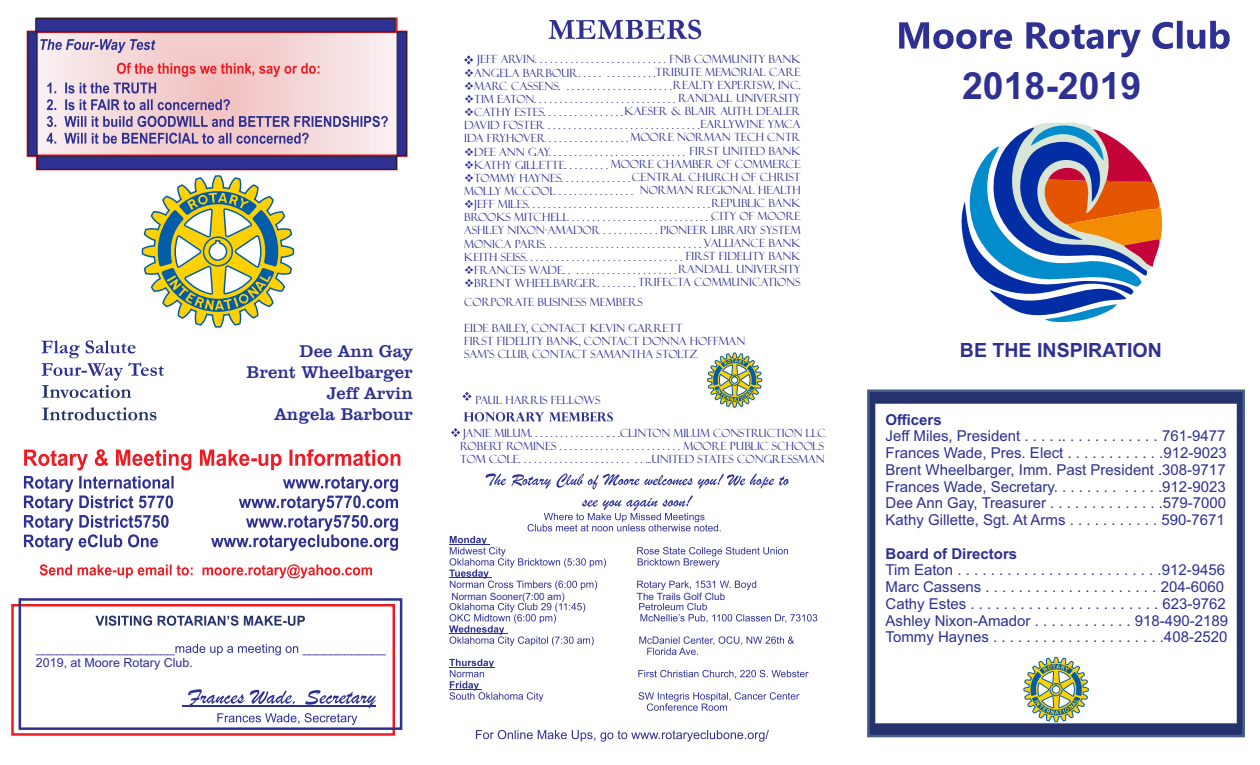
<style>
.page{position:relative;width:1260px;height:765px;background:#fff}
.page>*{position:absolute;margin:0;border:0;box-sizing:border-box;transform-origin:0 0}
.t1{font:700 37.5px "Arial";color:#2e3092}
.t2{font:700 19.62px "Arial";color:#2e3092}
.t3{font:17.5px/21px "Clarendon BT";color:#2e3092;text-align:right}
.t4{font:15px/16.8px "Arial";color:#2e3092;text-align:justify}
.t5{font:700 15px "Arial";color:#2e3092}
.t6{font:12.5px "Arial";color:#2e3092}
.t7{font:11.25px/13.1px "Felix Titling";color:#2e3092;text-align:right}
.t8{font:10px "Arial";color:#2e3092}
</style>
<div class="page">
<svg style="left:449px;top:603px;width:368px;height:108px"></svg>
<hr style="left:449px;top:633px;width:58px;height:1px;background:#2e3092">
<hr style="left:449px;top:667px;width:45px;height:1px;background:#2e3092">
<hr style="left:449px;top:689px;width:33px;height:1px;background:#2e3092">
<svg style="left:476px;top:730px;width:293px;height:12px"></svg>
<svg style="left:95px;top:616px;width:210px;height:10px"></svg>
<div style="left:11px;top:604px;width:384px;height:132px;border:3px solid #ed1c24"></div>
<div style="left:19px;top:598px;width:383px;height:132px;border:3px solid #2e3092"></div>
<svg style="left:24px;top:449px;width:376px;height:21px"></svg>
<svg style="left:24px;top:476px;width:150px;height:75px"></svg>
<svg style="left:211px;top:476px;width:187px;height:75px"></svg>
<svg style="left:40px;top:564px;width:332px;height:14px"></svg>
<svg style="left:486px;top:474px;width:303px;height:15px"></svg>
<svg style="left:449px;top:495px;width:339px;height:95px"></svg>
<svg style="left:35px;top:644px;width:351px;height:11px"></svg>
<svg style="left:188px;top:689px;width:188px;height:36px"></svg>
<hr style="left:182px;top:705px;width:194px;height:1px;background:#2e3092">
<svg style="left:899px;top:21px;width:331px;height:36px"></svg>
<svg style="left:867px;top:389px;width:378px;height:349px;background:#334276"></svg>
<svg style="left:875px;top:403px;width:362px;height:321px"></svg>
<svg style="left:1023px;top:657px;width:66px;height:68px"></svg>
<svg style="left:707px;top:353px;width:55px;height:55px"></svg>
<svg style="left:42px;top:407px;width:115px;height:14px"></svg>
<svg style="left:42px;top:340px;width:122px;height:58px"></svg>
<svg style="left:27px;top:18px;width:380px;height:310px"></svg>
<svg style="left:464px;top:412px;width:149px;height:9px"></svg>
<svg style="left:462px;top:392px;width:9px;height:9px"></svg>
<svg style="left:464px;top:55px;width:9px;height:9px"></svg>
<svg style="left:451px;top:428px;width:9px;height:9px"></svg>
<svg style="left:549px;top:20px;width:152px;height:19px"></svg>
<svg style="left:961px;top:122px;width:201px;height:201px"></svg>
<p class="t6" style="left:36px;top:658px;width:159px">2019, at Moore Rotary Club.</p>
<h3 class="t3" style="left:247px;top:342px;width:168px">Dee Ann Gay<br>Brent Wheelbarger<br>Jeff Arvin<br>Angela Barbour</h3>
<p class="t7" style="left:477px;top:53px;width:325px">JEFF ARVIN. . . . . . . . . . . . . . . . . . . . . . . . . . FNB COMMUNITY BANK</p>
<p class="t7" style="left:464px;top:66px;width:338px">❖ANGELA BARBOUR. . . . . . . . . . . . . . .TRIBUTE MEMORIAL CARE</p>
<p class="t7" style="left:464px;top:79px;width:338px">❖MARC CASSENS. . . . . . . . . . . . . . . . . . . . . .REALTY EXPERTSW, INC.</p>
<p class="t7" style="left:464px;top:93px;width:338px">❖TIM EATON. . . . . . . . . . . . . . . . . . . . . . . . . . . . RANDALL UNIVERSITY</p>
<p class="t7" style="left:464px;top:106px;width:338px;text-align:justify">❖CATHY ESTES. . . . . . . . . . . . . . . .KAESER &amp; BLAIR AUTH. DEALER DAVID FOSTER . . . . . . . . . . . . . . . . . . . . . . . . . . . . . .EARLYWINE YMCA IDA FRYHOVER . . . . . . . . . . . . . . . . MOORE NORMAN TECH CNTR</p>
<p class="t7" style="left:464px;top:145px;width:338px">❖DEE ANN GAY. . . . . . . . . . . . . . . . . . . . . . . . . . . FIRST UNITED BANK</p>
<p class="t7" style="left:464px;top:158px;width:338px">❖KATHY GILLETTE. . . . . . . . . MOORE CHAMBER OF COMMERCE</p>
<p class="t7" style="left:464px;top:172px;width:338px;line-height:12.2px">❖TOMMY HAYNES. . . . . . . . . . . . . . CENTRAL CHURCH OF CHRIST<br>NORMAN REGIONAL HEALTH</p>
<p class="t7" style="left:464px;top:198px;width:338px;line-height:12.2px">❖JEFF MILES. . . . . . . . . . . . . . . . . . . . . . . . . . . . . . . . . . . .REPUBLIC BANK<br>CITY OF MOORE</p>
<p class="t7" style="left:464px;top:224px;width:338px;line-height:12.2px">ASHLEY NIXON-AMADOR . . . . . . . . . . . PIONEER LIBRARY SYSTEM<br>VALLIANCE BANK</p>
<p class="t7" style="left:464px;top:250px;width:338px">KEITH SEISS. . . . . . . . . . . . . . . . . . . . . . . . . . . . . . . FIRST FIDELITY BANK</p>
<p class="t7" style="left:464px;top:264px;width:338px">❖FRANCES WADE. . . . . . . . . . . . . . . . . . . . . . RANDALL UNIVERSITY</p>
<p class="t7" style="left:464px;top:277px;width:338px">❖BRENT WHEELBARGER. . . . . . . . TRIFECTA COMMUNICATIONS</p>
<p class="t7" style="left:464px;top:185px;width:170px">MOLLY MCCOOL . . . . . . . . . . . . . . .</p>
<p class="t7" style="left:464px;top:211px;width:250px">BROOKS MITCHELL . . . . . . . . . . . . . . . . . . . . . . . . . . . .</p>
<p class="t7" style="left:464px;top:237px;width:244px">MONICA PARIS. . . . . . . . . . . . . . . . . . . . . . . . . . . . . . . .</p>
<p class="t7" style="left:464px;top:295px;width:180px">CORPORATE BUSINESS MEMBERS</p>
<p class="t7" style="left:464px;top:322px;width:283px;text-align:left">EIDE BAILEY, CONTACT KEVIN GARRETT<br>FIRST FIDELITY BANK, CONTACT DONNA HOFFMAN<br>SAM’S CLUB, CONTACT SAMANTHA STOLTZ</p>
<p class="t7" style="left:475px;top:393px;width:127px">PAUL HARRIS FELLOWS</p>
<p class="t7" style="left:460px;top:426px;width:367px;text-align:left">JANIE MILUM. . . . . . . . . . . . . . . .. . .CLINTON MILUM CONSTRUCTION LLC<br>ROBERT ROMINES . . . . . . . . . . . . . . . . . . . . . . . . MOORE PUBLIC SCHOOLS<br>TOM COLE. . . . . . . . . . . . . . . . . . . . . . . . ...UNITED STATES CONGRESSMAN</p>
<p class="t8" style="left:451px;top:592px;width:115px">Norman Sooner(7:00 am)</p>
<p class="t8" style="left:637px;top:592px;width:90px">The Trails Golf Club</p>
<h1 class="t1" style="left:962px;top:72px;width:181px">2018-2019</h1>
<h2 class="t2" style="left:960px;top:342px;width:203px">BE THE INSPIRATION</h2>
<h3 class="t5" style="left:886px;top:414px;width:58px">Officers</h3>
<p class="t4" style="left:886px;top:429px;width:343px">Jeff Miles, President . . . . .. . . . . . . . . . . . 761-9477<br>Frances Wade, Pres. Elect . . . . . . . . . . . .912-9023<br>Brent Wheelbarger, Imm. Past President .308-9717<br>Frances Wade, Secretary. . . . . . . . . . . . .912-9023<br>Dee Ann Gay, Treasurer . . . . . . . . . . . . . .579-7000<br>Kathy Gillette, Sgt. At Arms . . . . . . . . . . . 590-7671</p>
<h3 class="t5" style="left:886px;top:548px;width:133px">Board of Directors</h3>
<p class="t4" style="left:886px;top:563px;width:344px;text-align:left">Tim Eaton . . . . . . . . . . . . . . . . . . . . . . . . .912-9456<br>Marc Cassens . . . . . . . . . . . . . . . . . . . . . 204-6060<br>Cathy Estes . . . . . . . . . . . . . . . . . . . . . . . 623-9762<br>Ashley Nixon-Amador . . . . . . . . . . . . 918-490-2189<br>Tommy Haynes . . . . . . . . . . . . . . . . . . . . .408-2520</p>
</div>
